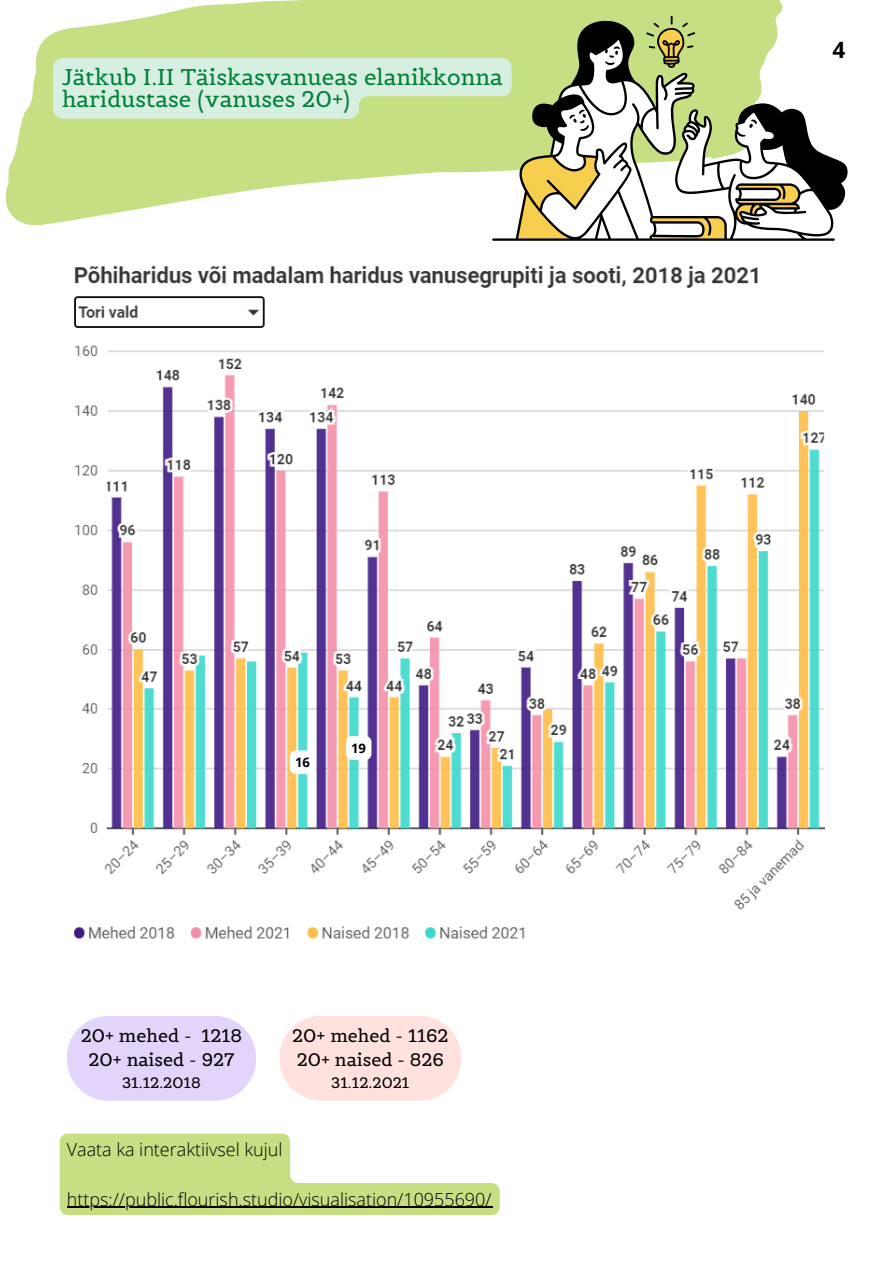
<style>
.page{position:relative;width:893px;height:1264px;background:#fff}
.page>*{position:absolute;margin:0;border:0;box-sizing:border-box;transform-origin:0 0}
.t1{font:22.5px/22.5px "Belgrano";color:#008037}
.t2{font:700 22.5px "Open Sans";color:#000}
.t3{font:300 18px "Open Sans";color:#000}
.t4{font:18px "Belgrano";color:#000}
.t5{font:15px "Belgrano";color:#000}
.t6{font:700 13.05px "Open Sans";color:#000}
</style>
<div class="page">
<svg style="left:5px;top:0;width:778px;height:226px;fill:#c5df82"></svg>
<svg style="left:492px;top:20px;width:355px;height:221px"></svg>
<svg style="left:569px;top:110px;width:20px;height:21px"></svg>
<svg style="left:749px;top:119px;width:7px;height:9px"></svg>
<svg style="left:605px;top:46px;width:15px;height:19px"></svg>
<svg style="left:646px;top:16px;width:49px;height:52px;background:#abb663"></svg>
<svg style="left:67px;top:1016px;width:189px;height:84px;background:#e4d7fa"></svg>
<svg style="left:279px;top:1016px;width:182px;height:84px;background:#ffe3e1"></svg>
<img style="left:74px;top:265px;width:751px;height:674px">
<svg style="left:53px;top:58px;width:458px;height:61px;background:#d4ecd4"></svg>
<svg style="left:290px;top:750px;width:25px;height:24px"></svg>
<svg style="left:346px;top:736px;width:25px;height:23px"></svg>
<svg style="left:60px;top:1133px;width:439px;height:81px"></svg>
<hr style="left:67px;top:1206px;width:425px;height:1px;background:#000">
<p class="t1" style="left:62px;top:66px;width:442px">Jätkub I.II Täiskasvanueas elanikkonna haridustase (vanuses 20+)</p>
<p class="t6" style="left:295px;top:753px;width:16px">16</p>
<p class="t6" style="left:351px;top:739px;width:16px">19</p>
<p class="t4" style="left:81px;top:1023px;width:163px">20+ mehed - 1218</p>
<p class="t4" style="left:88px;top:1048px;width:147px">20+ naised - 927</p>
<p class="t5" style="left:122px;top:1072px;width:80px">31.12.2018</p>
<p class="t4" style="left:292px;top:1023px;width:158px">20+ mehed - 1162</p>
<p class="t4" style="left:296px;top:1048px;width:149px">20+ naised - 826</p>
<p class="t5" style="left:331px;top:1072px;width:80px">31.12.2021</p>
<p class="t3" style="left:67px;top:1136px;width:217px">Vaata ka interaktiivsel kujul</p>
<p class="t3" style="left:67px;top:1186px;width:426px">https://public.flourish.studio/visualisation/10955690/</p>
<p class="t2" style="left:832px;top:34px;width:14px">4</p>
</div>
